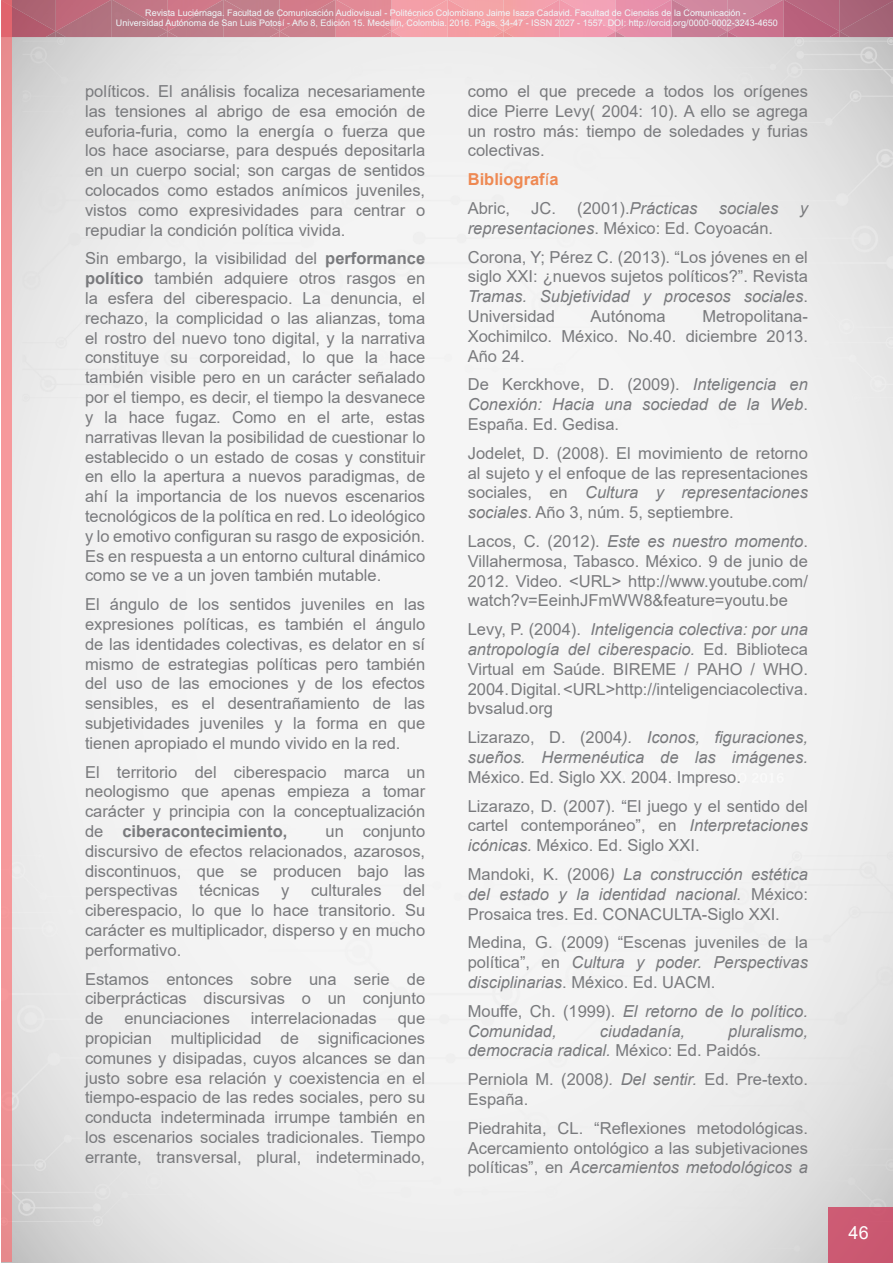
<style>
.page{position:relative;width:893px;height:1263px;background:#fff}
.page>*{position:absolute;margin:0;border:0;box-sizing:border-box;transform-origin:0 0}
.t1{font:18px "Arial";color:#fff}
.t2{font:16.5px/19.8px "Arial";color:#797a7d;text-align:justify}
.t3{font:italic 16.5px/19.8px "Arial";color:#797a7d}
.t4{font:700 16.5px/28.8px "Arial";color:#ee8953}
.t5{font:9px/10.8px "Arial";color:#eff8fa;text-align:center}
.s1{font-weight:700}
.s2{font-weight:400}
.s3{font-weight:400;color:#797a7d}
.s4{font-style:italic}
.s5{font-style:normal}
</style>
<div class="page">
<div style="left:828px;top:1207px;width:65px;height:55px;background:#cb5972"></div>
<img style="left:12px;top:31px;width:881px;height:6px">
<img style="left:12px;top:0;width:881px;height:31px">
<svg style="left:46px;top:31px;width:20px;height:6px"></svg>
<svg style="left:158px;top:31px;width:20px;height:6px"></svg>
<svg style="left:382px;top:31px;width:20px;height:6px"></svg>
<svg style="left:606px;top:31px;width:20px;height:6px"></svg>
<svg style="left:830px;top:31px;width:19px;height:6px"></svg>
<svg style="left:270px;top:31px;width:20px;height:6px"></svg>
<svg style="left:494px;top:31px;width:20px;height:6px"></svg>
<svg style="left:718px;top:31px;width:20px;height:6px"></svg>
<div style="left:1px;top:0;width:11px;height:1262px;background:#f4979a"></div>
<p class="t5" style="left:116px;top:7px;width:663px">Revista Luciérnaga. Facultad de Comunicación Audiovisual - Politécnico Colombiano Jaime Isaza Cadavid. Facultad de Ciencias de la Comunicación -<br>Universidad Autónoma de San Luis Potosí - Año 8, Edición 15. Medellín, Colombia. 2016. Págs. 34-47 - ISSN 2027 - 1557. DOI: http://orcid.org/0000-0002-3243-4650</p>
<p class="t2" style="left:85px;top:81px;width:342px">políticos. El análisis focaliza necesariamente las tensiones al abrigo de esa emoción de euforia-furia, como la energía o fuerza que los hace asociarse, para después depositarla en un cuerpo social; son cargas de sentidos colocados como estados anímicos juveniles, vistos como expresividades para centrar o repudiar la condición política vivida.</p>
<p class="t2" style="left:85px;top:249px;width:342px">Sin embargo, la visibilidad del <span class="s1">performance político</span> también adquiere otros rasgos en la esfera del ciberespacio. La denuncia, el rechazo, la complicidad o las alianzas, toma el rostro del nuevo tono digital, y la narrativa constituye su corporeidad, lo que la hace también visible pero en un carácter señalado por el tiempo, es decir, el tiempo la desvanece y la hace fugaz. Como en el arte, estas narrativas llevan la posibilidad de cuestionar lo establecido o un estado de cosas y constituir en ello la apertura a nuevos paradigmas, de ahí la importancia de los nuevos escenarios tecnológicos de la política en red. Lo ideológico y lo emotivo configuran su rasgo de exposición.<br>Es en respuesta a un entorno cultural dinámico como se ve a un joven también mutable.</p>
<p class="t2" style="left:85px;top:594px;width:342px">El ángulo de los sentidos juveniles en las expresiones políticas, es también el ángulo de las identidades colectivas, es delator en sí mismo de estrategias políticas pero también del uso de las emociones y de los efectos sensibles, es el desentrañamiento de las subjetividades juveniles y la forma en que tienen apropiado el mundo vivido en la red.</p>
<p class="t2" style="left:85px;top:762px;width:342px">El territorio del ciberespacio marca un neologismo que apenas empieza a tomar carácter y principia con la conceptualización de <span class="s1">ciberacontecimiento,</span></p>
<p class="t2" style="left:85px;top:821px;width:342px;text-indent:240px">un conjunto discursivo de efectos relacionados, azarosos, discontinuos, que se producen bajo las perspectivas</p>
<p class="t2" style="left:199px;top:880px;width:62px">técnicas</p>
<p class="t2" style="left:281px;top:880px;width:10px">y</p>
<p class="t2" style="left:311px;top:880px;width:72px">culturales</p>
<p class="t2" style="left:85px;top:880px;width:342px;text-indent:318px">del ciberespacio, lo que lo hace transitorio. Su carácter es multiplicador, disperso y en mucho performativo.</p>
<p class="t2" style="left:85px;top:969px;width:342px">Estamos entonces sobre una serie de ciberprácticas discursivas o un conjunto de</p>
<p class="t2" style="left:124px;top:1008px;width:107px">enunciaciones</p>
<p class="t2" style="left:251px;top:1008px;width:127px">interrelacionadas</p>
<p class="t2" style="left:85px;top:1008px;width:342px;text-indent:313px">que propician multiplicidad de significaciones comunes y disipadas, cuyos alcances se dan justo sobre esa relación y coexistencia en el tiempo-espacio de las redes sociales, pero su conducta indeterminada irrumpe también en los escenarios sociales tradicionales. Tiempo errante, transversal, plural, indeterminado,</p>
<p class="t2" style="left:468px;top:81px;width:342px">como el que precede a todos los orígenes dice Pierre Levy( 2004: 10). A ello se agrega un rostro más: tiempo de soledades y furias colectivas.</p>
<p class="t4" style="left:468px;top:165px;width:92px">Bibliograf<span class="s2">í</span>a<br><span class="s3">Abric,</span></p>
<p class="t2" style="left:531px;top:198px;width:168px">JC. (2001).<span class="s4">Prácticas</span></p>
<p class="t3" style="left:719px;top:199px;width:61px">sociales</p>
<p class="t3" style="left:800px;top:199px;width:10px">y</p>
<p class="t2" style="left:468px;top:214px;width:342px;line-height:28.8px"><span class="s4">representaciones</span>. México: Ed. Coyoacán.<br>Corona, Y; Pérez C. (2013). “Los jóvenes en el</p>
<p class="t2" style="left:468px;top:267px;width:342px">siglo XXI: ¿nuevos sujetos políticos?”. Revista <span class="s4">Tramas. Subjetividad y procesos sociales</span>.<br>Universidad</p>
<p class="t2" style="left:591px;top:306px;width:77px">Autónoma</p>
<p class="t2" style="left:468px;top:306px;width:342px;text-indent:235px">Metropolitana-Xochimilco. México. No.40. diciembre 2013.<br>Año 24.</p>
<p class="t3" style="left:468px;top:375px;width:342px;text-align:justify"><span class="s5">De Kerckhove, D. (2009).</span> Inteligencia en Conexión: Hacia una sociedad de la Web<span class="s5">.<br>España. Ed. Gedisa.</span></p>
<p class="t2" style="left:468px;top:443px;width:342px">Jodelet, D. (2008). El movimiento de retorno al sujeto y el enfoque de las representaciones sociales, en <span class="s4">Cultura y representaciones sociales</span>. Año 3, núm. 5, septiembre.</p>
<p class="t2" style="left:468px;top:531px;width:342px">Lacos, C. (2012). <span class="s4">Este es nuestro momento</span>.<br>Villahermosa, Tabasco. México. 9 de junio de 2012. Video. &lt;URL&gt; http://www.youtube.com/ watch?v=EeinhJFmWW8&amp;feature=youtu.be</p>
<p class="t2" style="left:468px;top:619px;width:342px">Levy, P. (2004). <span class="s4">Inteligencia colectiva: por una antropología del ciberespacio.</span> Ed. Biblioteca Virtual em Saúde. BIREME / PAHO / WHO.<br>2004. Digital. &lt;URL&gt;http://inteligenciacolectiva. bvsalud.org</p>
<p class="t3" style="left:468px;top:728px;width:342px"><span class="s5">Lizarazo, D. (2004</span>). Iconos, figuraciones, sueños. Hermenéutica de las imágenes.</p>
<p class="t2" style="left:468px;top:762px;width:342px;line-height:28.8px">México. Ed. Siglo XX. 2004. Impreso.<br>Lizarazo, D. (2007). “El juego y el sentido del</p>
<p class="t2" style="left:468px;top:816px;width:342px">cartel contemporáneo”, en <span class="s4">Interpretaciones icónicas.</span> México. Ed. Siglo XXI.</p>
<p class="t2" style="left:468px;top:864px;width:342px">Mandoki, K. (2006<span class="s4">) La construcción estética del estado y la identidad nacional.</span> México:<br>Prosaica tres. Ed. CONACULTA-Siglo XXI.</p>
<p class="t2" style="left:468px;top:933px;width:342px">Medina, G. (2009) “Escenas juveniles de la política”, en <span class="s4">Cultura y poder. Perspectivas disciplinarias</span>. México. Ed. UACM.</p>
<p class="t3" style="left:468px;top:1001px;width:342px"><span class="s5">Mouffe, Ch. (1999).</span> El retorno de lo político.<br>Comunidad,</p>
<p class="t3" style="left:468px;top:1021px;width:342px;text-indent:260px">pluralismo, democracia radical. <span class="s5">México: Ed. Paidós.</span></p>
<p class="t2" style="left:468px;top:1069px;width:342px">Perniola M. (2008<span class="s4">). Del sentir.</span> Ed. Pre-texto.<br>España.</p>
<p class="t2" style="left:468px;top:1118px;width:342px">Piedrahita, CL. “Reflexiones metodológicas.<br>Acercamiento ontológico a las subjetivaciones políticas”, en <span class="s4">Acercamientos metodológicos a</span></p>
<p class="t3" style="left:600px;top:1021px;width:87px">ciudadanía,</p>
<p class="t1" style="left:849px;top:1221px;width:22px">46</p>
</div>
